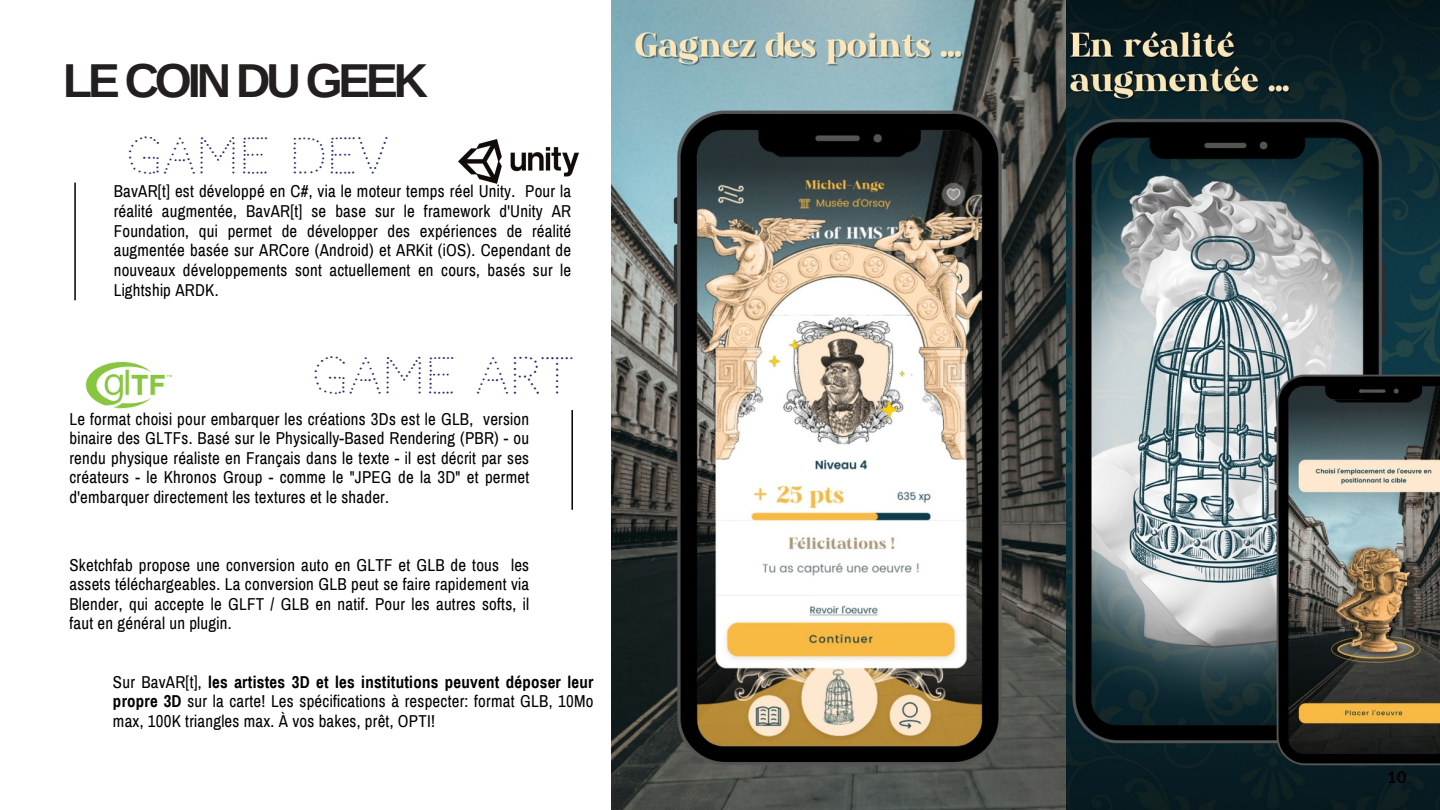
<style>
.page{position:relative;width:1440px;height:810px;background:#fff}
.page>*{position:absolute;margin:0;border:0;box-sizing:border-box;transform-origin:0 0}
.t1{font:49.2px "Codystar";color:#1d2769}
.t2{font:48.9px "Codystar";color:#1d2769}
.t3{font:700 47.6px "Arimo";letter-spacing:-.085em;color:#231f1f}
.t4{font:16.8px/19.5px "Archivo Narrow";letter-spacing:.015em;color:#000;text-align:justify}
.t5{font:700 16px "Lato";color:#000}
.s1{font-weight:700}
</style>
<div class="page">
<hr style="left:74px;top:183px;width:2px;height:117px;background:#000">
<img style="left:85px;top:361px;width:87px;height:48px">
<img style="left:459px;top:140px;width:119px;height:43px">
<hr style="left:571px;top:410px;width:2px;height:100px;background:#000">
<img style="left:611px;top:0;width:829px;height:810px">
<p class="t3" style="left:63px;top:54px;width:367px">LE COIN DU GEEK</p>
<p class="t2" style="left:127px;top:127px;width:263px">GAME DEV</p>
<p class="t4" style="left:114px;top:182px;width:459px">BavAR[t] est développé en C#, via le moteur temps réel Unity. Pour la réalité augmentée, BavAR[t] se base sur le framework d'Unity AR Foundation, qui permet de développer des expériences de réalité augmentée basée sur ARCore (Android) et ARKit (iOS). Cependant de nouveaux développements sont actuellement en cours, basés sur le Lightship ARDK.</p>
<p class="t1" style="left:312px;top:347px;width:263px">GAME ART</p>
<p class="t4" style="left:69px;top:410px;width:461px">Le format choisi pour embarquer les créations 3Ds est le GLB, version binaire des GLTFs. Basé sur le Physically-Based Rendering (PBR) - ou rendu physique réaliste en Français dans le texte - il est décrit par ses créateurs - le Khronos Group - comme le "JPEG de la 3D" et permet d'embarquer directement les textures et le shader.</p>
<p class="t4" style="left:69px;top:555px;width:461px">Sketchfab propose une conversion auto en GLTF et GLB de tous les assets téléchargeables. La conversion GLB peut se faire rapidement via Blender, qui accepte le GLFT / GLB en natif. Pour les autres softs, il faut en général un plugin.</p>
<p class="t4" style="left:113px;top:672px;width:482px">Sur BavAR[t], <span class="s1">les artistes 3D et les institutions peuvent déposer leur propre 3D</span> sur la carte! Les spécifications à respecter: format GLB, 10Mo max, 100K triangles max. À vos bakes, prêt, OPTI!</p>
<p class="t5" style="left:1387px;top:767px;width:21px">10</p>
</div>
